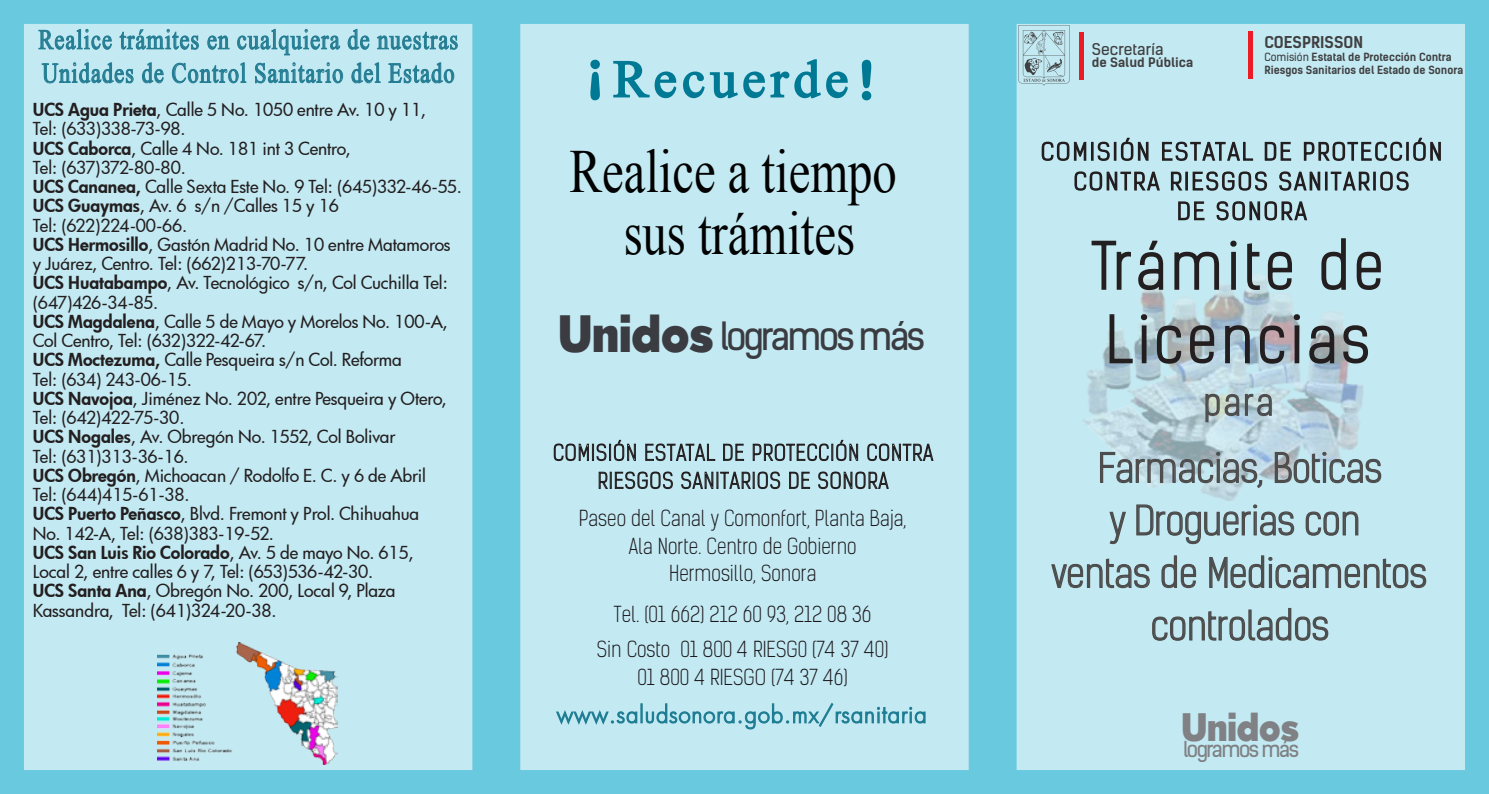
<style>
.page{position:relative;width:1489px;height:794px;background:#fff}
.page>*{position:absolute;margin:0;border:0;box-sizing:border-box;transform-origin:0 0}
.t1{font:61.25px/61.2px "Times New Roman";color:#020202;text-align:center;scale:.79 1}
.t2{font:300 61.25px/73.5px "Kelson Sans";letter-spacing:.075em;color:#231f20}
.t3{font:52.5px "Times New Roman";letter-spacing:.1em;color:#007a94}
.t4{font:52.5px "Arial Rounded MT Bold";color:#007a94}
.t5{font:300 38.5px/52.5px "Kelson Sans";color:#4d4d4d;text-align:center}
.t6{font:36.93px "Kelson Sans";letter-spacing:-.07em;color:#3b3c41}
.t7{font:900 36.23px "Tabarra";color:#808184;scale:.95 1}
.t8{font:300 35px "Kelson Sans";color:#4d4d4d}
.t9{font:28px/33.6px "Times New Roman";letter-spacing:.05em;color:#247d93;scale:.79 1}
.t10{font:300 21px/28px "Kelson Sans";color:#1a171b;text-align:center;scale:.95 1}
.t11{font:20.82px "Kelson Sans";letter-spacing:-.07em;color:#808184}
.t12{font:500 17.5px/19.2px "Futura";letter-spacing:-.005em;color:#231f20}
.t13{font:700 15.58px "Kelson Sans";color:#404041}
.t14{font:15.4px "Kelson Sans";color:#404041;scale:1.05 1}
.t15{font:700 12.6px "Kelson Sans";color:#404041;scale:1.05 1}
.t16{font:700 10.85px/13px "Kelson Sans";color:#404041}
.s1{font-weight:800}
.s2{font-family:"Arial Rounded MT Bold"}
.s3{font-family:"Tabarra";font-weight:900;font-size:47.95px}
.s4{font-weight:400}
</style>
<div class="page">
<div style="left:0;top:0;width:1488px;height:794px;background:#69c9df"></div>
<div style="left:24px;top:24px;width:448px;height:746px;background:#c3e9f2"></div>
<div style="left:520px;top:24px;width:448px;height:746px;background:#c3e9f2"></div>
<div style="left:1016px;top:24px;width:448px;height:746px;background:#c3e9f2"></div>
<img style="left:1083px;top:262px;width:299px;height:239px">
<svg style="left:1099px;top:451px;width:163px;height:38px"></svg>
<svg style="left:1273px;top:451px;width:108px;height:33px"></svg>
<svg style="left:1109px;top:511px;width:17px;height:34px"></svg>
<svg style="left:1136px;top:504px;width:158px;height:41px"></svg>
<svg style="left:1305px;top:511px;width:53px;height:25px"></svg>
<svg style="left:1051px;top:558px;width:99px;height:31px"></svg>
<svg style="left:1161px;top:555px;width:35px;height:34px"></svg>
<svg style="left:1209px;top:555px;width:217px;height:34px"></svg>
<svg style="left:1152px;top:607px;width:176px;height:34px"></svg>
<svg style="left:38px;top:28px;width:74px;height:22px"></svg>
<svg style="left:119px;top:29px;width:80px;height:21px"></svg>
<svg style="left:207px;top:35px;width:23px;height:15px"></svg>
<svg style="left:237px;top:28px;width:103px;height:28px"></svg>
<svg style="left:347px;top:29px;width:23px;height:21px"></svg>
<svg style="left:377px;top:31px;width:81px;height:19px"></svg>
<svg style="left:41px;top:62px;width:93px;height:22px"></svg>
<svg style="left:142px;top:62px;width:22px;height:22px"></svg>
<svg style="left:172px;top:62px;width:75px;height:22px"></svg>
<svg style="left:255px;top:62px;width:88px;height:22px"></svg>
<svg style="left:351px;top:62px;width:30px;height:22px"></svg>
<svg style="left:388px;top:62px;width:66px;height:22px"></svg>
<svg style="left:613px;top:59px;width:235px;height:40px"></svg>
<svg style="left:590px;top:59px;width:10px;height:42px"></svg>
<svg style="left:861px;top:59px;width:11px;height:42px"></svg>
<img style="left:157px;top:642px;width:180px;height:122px">
<svg style="left:1090px;top:240px;width:41px;height:51px"></svg>
<svg style="left:1137px;top:240px;width:26px;height:51px"></svg>
<svg style="left:1173px;top:251px;width:46px;height:40px"></svg>
<svg style="left:1229px;top:241px;width:8px;height:50px"></svg>
<svg style="left:1246px;top:243px;width:14px;height:47px"></svg>
<svg style="left:1266px;top:251px;width:26px;height:40px"></svg>
<svg style="left:1320px;top:238px;width:26px;height:53px"></svg>
<svg style="left:1355px;top:251px;width:26px;height:40px"></svg>
<svg style="left:1108px;top:313px;width:25px;height:51px"></svg>
<svg style="left:1139px;top:314px;width:8px;height:50px"></svg>
<svg style="left:1155px;top:325px;width:26px;height:39px"></svg>
<svg style="left:1189px;top:324px;width:25px;height:40px"></svg>
<svg style="left:1224px;top:324px;width:26px;height:40px"></svg>
<svg style="left:1258px;top:325px;width:26px;height:39px"></svg>
<svg style="left:1292px;top:314px;width:8px;height:50px"></svg>
<svg style="left:1308px;top:325px;width:26px;height:39px"></svg>
<svg style="left:1342px;top:324px;width:26px;height:40px"></svg>
<svg style="left:1204px;top:393px;width:68px;height:30px;background:#9eaeb1"></svg>
<svg style="left:1041px;top:137px;width:400px;height:84px"></svg>
<svg style="left:553px;top:439px;width:381px;height:51px"></svg>
<svg style="left:556px;top:710px;width:82px;height:15px"></svg>
<div style="left:640px;top:703px;width:2px;height:20px;border:1px solid #1f7d94"></div>
<svg style="left:645px;top:702px;width:281px;height:28px"></svg>
<svg style="left:1018px;top:25px;width:51px;height:61px"></svg>
<div style="left:1078px;top:32px;width:5px;height:48px;background:#ec1c24"></div>
<div style="left:1247px;top:32px;width:5px;height:47px;background:#ec1c24"></div>
<h3 class="t9" style="left:38px;top:22px;width:532px">Realice trámites en cualquiera de nuestras<br>Unidades de Control Sanitario del Estado</h3>
<p class="t12" style="left:33px;top:100px;width:430px"><span class="s1">UCS Agua Prieta</span>, Calle 5 No. 1050 entre Av. 10 y 11,<br>Tel: (633)338-73-98.<br><span class="s1">UCS Caborca</span>, Calle 4 No. 181 int 3 Centro,<br>Tel: (637)372-80-80.<br><span class="s1">UCS Cananea,</span> Calle Sexta Este No. 9 Tel: (645)332-46-55.<br><span class="s1">UCS Guaymas</span>, Av. 6 s/n /Calles 15 y 16<br>Tel: (622)224-00-66.<br><span class="s1">UCS Hermosillo</span>, Gastón Madrid No. 10 entre Matamoros y Juárez, Centro. Tel: (662)213-70-77.<br><span class="s1">UCS Huatabampo</span>, Av. Tecnológico s/n, Col Cuchilla Tel: (647)426-34-85.<br><span class="s1">UCS Magdalena</span>, Calle 5 de Mayo y Morelos No. 100-A, Col Centro, Tel: (632)322-42-67.<br><span class="s1">UCS Moctezuma,</span> Calle Pesqueira s/n Col. Reforma<br>Tel: (634) 243-06-15.<br><span class="s1">UCS Navojoa</span>, Jiménez No. 202, entre Pesqueira y Otero, Tel: (642)422-75-30.<br><span class="s1">UCS Nogales</span>, Av. Obregón No. 1552, Col Bolivar<br>Tel: (631)313-36-16.<br><span class="s1">UCS Obregón</span>, Michoacan / Rodolfo E. C. y 6 de Abril<br>Tel: (644)415-61-38.<br><span class="s1">UCS Puerto Peñasco</span>, Blvd. Fremont y Prol. Chihuahua<br>No. 142-A, Tel: (638)383-19-52.<br><span class="s1">UCS San Luis Rio Colorado</span>, Av. 5 de mayo No. 615,<br>Local 2, entre calles 6 y 7, Tel: (653)536-42-30.<br><span class="s1">UCS Santa Ana</span>, Obregón No. 200, Local 9, Plaza Kassandra, Tel: (641)324-20-38.</p>
<h2 class="t4" style="left:586px;top:39px;width:19px">¡</h2>
<h2 class="t3" style="left:613px;top:44px;width:263px">Recuerde<span class="s2">!</span></h2>
<h1 class="t1" style="left:569px;top:140px;width:416px">Realice a tiempo sus trámites</h1>
<h3 class="t6" style="left:559px;top:313px;width:367px"><span class="s3">Unidos</span> logramos más</h3>
<p class="t10" style="left:579px;top:504px;width:346px">Paseo del Canal y Comonfort, Planta Baja,<br>Ala Norte. Centro de Gobierno</p>
<p class="t10" style="left:669px;top:560px;width:156px">Hermosillo, Sonora</p>
<p class="t10" style="left:596px;top:597px;width:309px;line-height:35px">Tel. (01 662) 212 60 93, 212 08 36<br>Sin Costo 01 800 4 RIESG0 (74 37 40)</p>
<p class="t10" style="left:637px;top:663px;width:223px">01 800 4 RIESGO (74 37 46)</p>
<p class="t13" style="left:1264px;top:33px;width:100px">COESPRISSON</p>
<p class="t14" style="left:1091px;top:40px;width:70px">Secretaría</p>
<p class="t15" style="left:1091px;top:55px;width:98px">de Salud Pública</p>
<p class="t16" style="left:1264px;top:51px;width:200px"><span class="s4">Comisión</span> Estatal de Protección Contra<br>Riesgos Sanitarios del Estado de Sonora</p>
<h1 class="t2" style="left:1091px;top:230px;width:293px">Trámite de<br>Licencias</h1>
<h3 class="t8" style="left:1203px;top:381px;width:71px">para</h3>
<h3 class="t5" style="left:1051px;top:442px;width:376px">Farmacias, Boticas<br>y Droguerias con<br>ventas de Medicamentos controlados</h3>
<h3 class="t7" style="left:1181px;top:704px;width:124px">Unidos</h3>
<p class="t11" style="left:1182px;top:736px;width:117px">logramos más</p>
</div>
